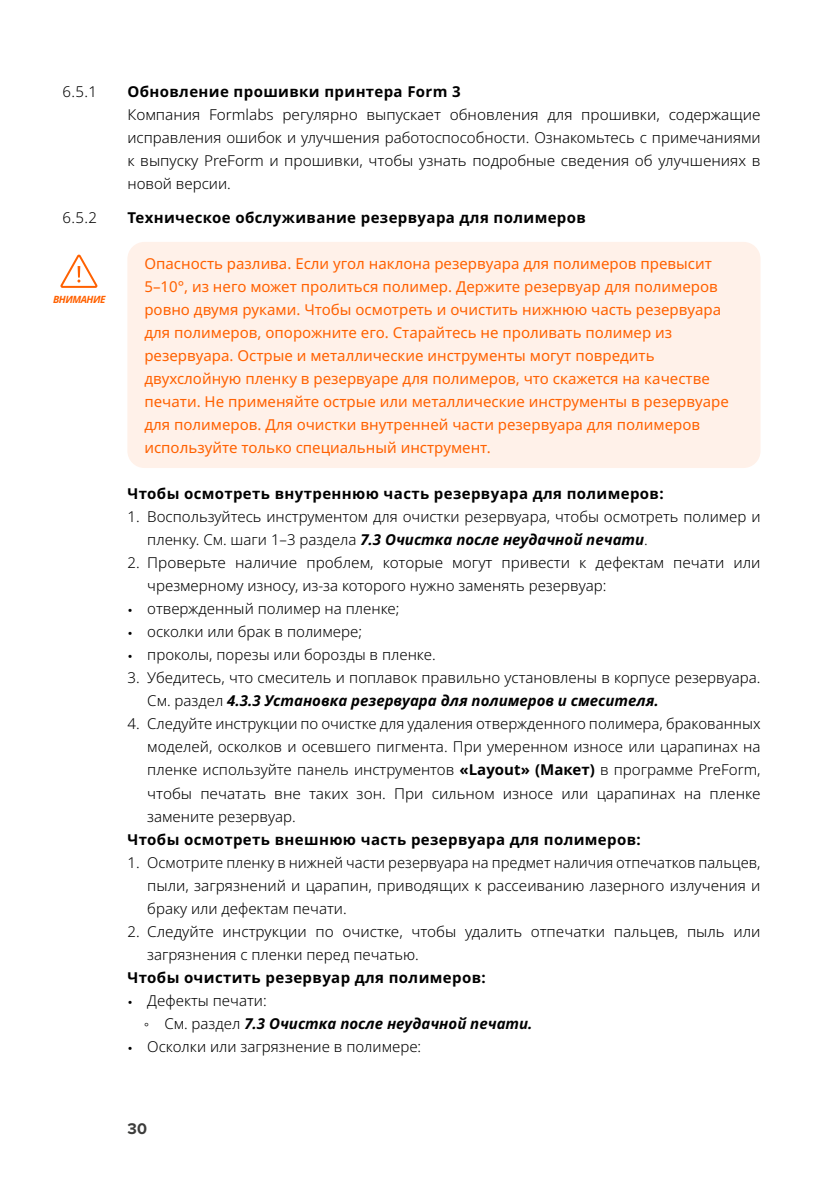
<style>
.page{position:relative;width:840px;height:1191px;background:#fff}
.page>*{position:absolute;margin:0;border:0;box-sizing:border-box;transform-origin:0 0}
.t1{font:700 16px "Proxima Nova";color:#3c3c3b}
.t2{font:300 15px/23px "Noto Sans";color:#000}
.t3{font:15px/23px "Noto Sans";color:#ff6101}
.t4{font:700 15px "Noto Sans";letter-spacing:.025em;color:#000}
.t5{font:italic 700 15px/23px "Noto Sans";color:#000}
.t6{font:italic 700 10px "Noto Sans";letter-spacing:-.05em;color:#ff6101}
.s1{font-weight:700;font-style:italic}
.s2{font-family:"Proxima Nova"}
.s3{font-weight:700}
.s4{font-family:"Proxima Nova";font-weight:300;font-style:normal}
.s5{font-weight:300;font-style:normal}
</style>
<div class="page">
<div style="left:127px;top:242px;width:633px;height:226px;background:#fff1e9;border-radius:17px"></div>
<svg style="left:60px;top:254px;width:38px;height:34px"></svg>
<p class="t2" style="left:62px;top:80px;width:36px">6.5.1</p>
<p class="t4" style="left:127px;top:81px;width:335px">Обновление прошивки принтера Form 3</p>
<p class="t2" style="left:127px;top:103px;width:634px;text-align:justify">Компания Formlabs регулярно выпускает обновления для прошивки, содержащие исправления ошибок и улучшения работоспособности. Ознакомьтесь с примечаниями к выпуску PreForm и прошивки, чтобы узнать подробные сведения об улучшениях в новой версии.</p>
<p class="t2" style="left:62px;top:207px;width:36px">6.5.2</p>
<p class="t4" style="left:127px;top:207px;width:460px">Техническое обслуживание резервуара для полимеров</p>
<p class="t3" style="left:144px;top:253px;width:585px">Опасность разлива. Если угол наклона резервуара для полимеров превысит 5–10°, из него может пролиться полимер. Держите резервуар для полимеров ровно двумя руками. Чтобы осмотреть и очистить нижнюю часть резервуара для полимеров, опорожните его. Старайтесь не проливать полимер из резервуара. Острые и металлические инструменты могут повредить двухслойную пленку в резервуаре для полимеров, что скажется на качестве печати. Не применяйте острые или металлические инструменты в резервуаре для полимеров. Для очистки внутренней части резервуара для полимеров используйте только специальный инструмент.</p>
<p class="t4" style="left:127px;top:483px;width:537px">Чтобы осмотреть внутреннюю часть резервуара для полимеров:</p>
<p class="t2" style="left:147px;top:506px;width:614px;text-indent:-20px">1. Воспользуйтесь инструментом для очистки резервуара, чтобы осмотреть полимер и пленку. См. шаги 1–3 раздела <span class="s1">7.3 Очистка после неудачной печати</span>.</p>
<p class="t2" style="left:147px;top:552px;width:614px;text-indent:-20px">2. Проверьте наличие проблем, которые могут привести к дефектам печати или чрезмерному износу, из-за которого нужно заменять резервуар:</p>
<p class="t2" style="left:127px;top:598px;width:273px"><span class="s2">•</span> отвержденный полимер на пленке;</p>
<p class="t2" style="left:127px;top:621px;width:236px"><span class="s2">•</span> осколки или брак в полимере;</p>
<p class="t2" style="left:127px;top:644px;width:309px"><span class="s2">•</span> проколы, порезы или борозды в пленке.</p>
<p class="t2" style="left:147px;top:667px;width:614px;text-indent:-20px">3. Убедитесь, что смеситель и поплавок правильно установлены в корпусе резервуара.<br>См. раздел <span class="s1">4.3.3 Установка резервуара для полимеров и смесителя.</span></p>
<p class="t2" style="left:147px;top:713px;width:614px;text-align:justify;text-indent:-20px">4. Следуйте инструкции по очистке для удаления отвержденного полимера, бракованных моделей, осколков и осевшего пигмента. При умеренном износе или царапинах на пленке используйте панель инструментов <span class="s3">«Layout» (Макет)</span> в программе PreForm, чтобы печатать вне таких зон. При сильном износе или царапинах на пленке замените резервуар.</p>
<p class="t4" style="left:127px;top:828px;width:514px">Чтобы осмотреть внешнюю часть резервуара для полимеров:</p>
<p class="t2" style="left:147px;top:851px;width:614px;text-align:justify;text-indent:-20px">1. Осмотрите пленку в нижней части резервуара на предмет наличия отпечатков пальцев, пыли, загрязнений и царапин, приводящих к рассеиванию лазерного излучения и браку или дефектам печати.</p>
<p class="t2" style="left:147px;top:920px;width:614px;text-indent:-20px">2. Следуйте инструкции по очистке, чтобы удалить отпечатки пальцев, пыль или загрязнения с пленки перед печатью.</p>
<p class="t4" style="left:127px;top:966px;width:360px">Чтобы очистить резервуар для полимеров:</p>
<p class="t5" style="left:144px;top:989px;width:389px;text-indent:-17px"><span class="s4">•</span> <span class="s5">Дефекты печати:<br></span><span class="s4">°</span> <span class="s5">См. раздел</span> 7.3 Очистка после неудачной печати.</p>
<p class="t2" style="left:127px;top:1035px;width:295px"><span class="s2">•</span> Осколки или загрязнение в полимере:</p>
<p class="t6" style="left:53px;top:292px;width:54px">ВНИМАНИЕ</p>
<p class="t1" style="left:127px;top:1121px;width:21px">30</p>
</div>
